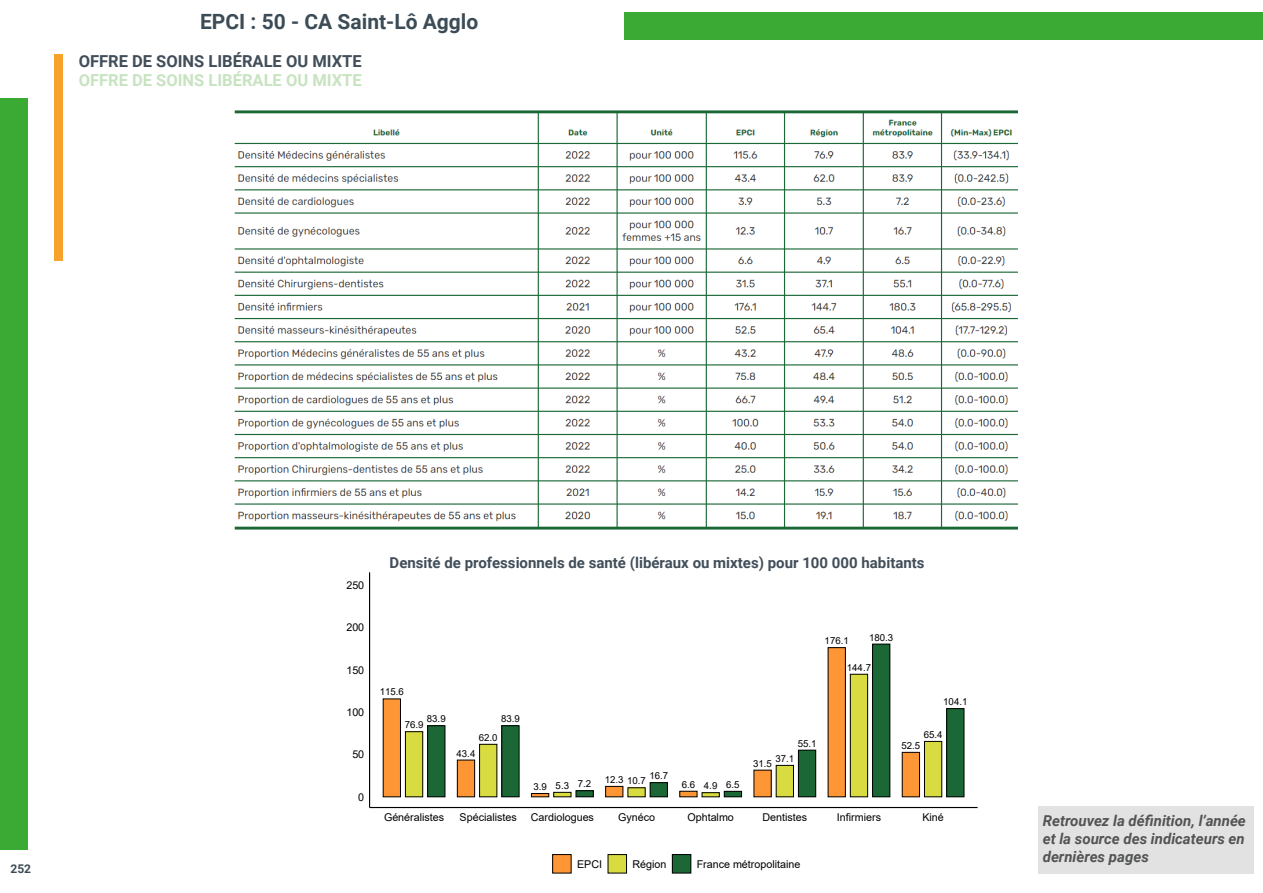
<style>
.page{position:relative;width:1263px;height:893px;background:#fff}
.page>*{position:absolute;margin:0;border:0;box-sizing:border-box;transform-origin:0 0}
.t1{font:700 21px "Roboto";color:#3c4c56}
.t2{font:700 16.5px "Roboto";color:#414e59}
.t3{font:700 16.5px "Roboto";color:#c7e3c1}
.t4{font:italic 700 15px/18px "Roboto";color:#515250;text-align:justify}
.t5{font:700 15px "Roboto";color:#414e59}
.t6{font:700 12px "Roboto";color:#3c4c56}
.t7{font:10.8px "Arial";color:#000}
.t8{font:9.6px "Arial";color:#000}
</style>
<div class="page">
<div style="left:624px;top:13px;width:639px;height:27px;background:#3aaa35"></div>
<div style="left:1px;top:99px;width:27px;height:751px;background:#3aaa35"></div>
<div style="left:54px;top:54px;width:9px;height:206px;background:#f7a22c"></div>
<img style="left:234px;top:110px;width:784px;height:420px">
<div style="left:383px;top:699px;width:17px;height:98px;background:#ff9635"></div>
<div style="left:457px;top:760px;width:18px;height:37px;background:#ff9635"></div>
<div style="left:457px;top:760px;width:18px;height:37px;border:1px solid #000"></div>
<div style="left:531px;top:793px;width:18px;height:4px;border:1px solid #000"></div>
<div style="left:606px;top:786px;width:17px;height:11px;background:#ff9635"></div>
<div style="left:606px;top:786px;width:17px;height:11px;border:1px solid #000"></div>
<div style="left:680px;top:791px;width:17px;height:6px;background:#ff9635"></div>
<div style="left:754px;top:770px;width:17px;height:27px;background:#ff9635"></div>
<div style="left:828px;top:648px;width:17px;height:149px;background:#ff9635"></div>
<div style="left:902px;top:752px;width:17px;height:45px;background:#ff9635"></div>
<div style="left:405px;top:732px;width:18px;height:65px;background:#d8dc40"></div>
<div style="left:405px;top:732px;width:18px;height:65px;border:1px solid #000"></div>
<div style="left:480px;top:744px;width:17px;height:53px;background:#d8dc40"></div>
<div style="left:554px;top:792px;width:17px;height:5px;background:#d8dc40"></div>
<div style="left:554px;top:792px;width:17px;height:5px;border:1px solid #000"></div>
<div style="left:628px;top:788px;width:17px;height:9px;background:#d8dc40"></div>
<div style="left:776px;top:765px;width:17px;height:32px;background:#d8dc40"></div>
<div style="left:850px;top:674px;width:18px;height:123px;background:#d8dc40"></div>
<div style="left:850px;top:674px;width:18px;height:123px;border:1px solid #000"></div>
<div style="left:924px;top:741px;width:18px;height:56px;background:#d8dc40"></div>
<div style="left:924px;top:741px;width:18px;height:56px;border:1px solid #000"></div>
<div style="left:428px;top:726px;width:17px;height:71px;background:#1b6836"></div>
<div style="left:428px;top:726px;width:17px;height:71px;border:1px solid #000"></div>
<div style="left:502px;top:726px;width:17px;height:71px;background:#1b6836"></div>
<div style="left:576px;top:791px;width:17px;height:6px;background:#1b6836"></div>
<div style="left:576px;top:791px;width:17px;height:6px;border:1px solid #000"></div>
<div style="left:650px;top:783px;width:17px;height:14px;background:#1b6836"></div>
<div style="left:650px;top:783px;width:17px;height:14px;border:1px solid #000"></div>
<div style="left:724px;top:791px;width:17px;height:6px;background:#1b6836"></div>
<div style="left:724px;top:791px;width:17px;height:6px;border:1px solid #000"></div>
<div style="left:798px;top:750px;width:18px;height:47px;background:#1b6836"></div>
<div style="left:798px;top:750px;width:18px;height:47px;border:1px solid #000"></div>
<div style="left:872px;top:644px;width:18px;height:153px;background:#1b6836"></div>
<div style="left:872px;top:644px;width:18px;height:153px;border:1px solid #000"></div>
<div style="left:947px;top:709px;width:17px;height:88px;background:#1b6836"></div>
<div style="left:947px;top:709px;width:17px;height:88px;border:1px solid #000"></div>
<hr style="left:369px;top:572px;width:1px;height:235px;background:#000">
<hr style="left:370px;top:807px;width:607px;height:1px;background:#000">
<div style="left:553px;top:854px;width:18px;height:19px;background:#ff9635"></div>
<div style="left:608px;top:854px;width:18px;height:19px;background:#d8dc40"></div>
<div style="left:672px;top:854px;width:19px;height:19px;background:#1b6836"></div>
<div style="left:672px;top:854px;width:19px;height:19px;border:1px solid #000"></div>
<div style="left:1038px;top:806px;width:216px;height:68px;background:#e2e2e2"></div>
<p class="t1" style="left:200px;top:7px;width:280px">EPCI : 50 - CA Saint-Lô Agglo</p>
<p class="t2" style="left:79px;top:49px;width:285px">OFFRE DE SOINS LIBÉRALE OU MIXTE</p>
<p class="t3" style="left:79px;top:68px;width:285px">OFFRE DE SOINS LIBÉRALE OU MIXTE</p>
<p class="t6" style="left:11px;top:860px;width:22px">252</p>
<p class="t7" style="left:346px;top:578px;width:19px">250</p>
<p class="t7" style="left:346px;top:620px;width:19px">200</p>
<p class="t7" style="left:346px;top:662px;width:19px">150</p>
<p class="t7" style="left:346px;top:705px;width:19px">100</p>
<p class="t7" style="left:352px;top:747px;width:13px">50</p>
<p class="t7" style="left:358px;top:789px;width:7px">0</p>
<p class="t5" style="left:390px;top:552px;width:536px">Densité de professionnels de santé (libéraux ou mixtes) pour 100 000 habitants</p>
<p class="t8" style="left:825px;top:634px;width:26px">176.1</p>
<p class="t8" style="left:869px;top:631px;width:26px">180.3</p>
<p class="t8" style="left:380px;top:685px;width:26px">115.6</p>
<p class="t8" style="left:427px;top:712px;width:20px">83.9</p>
<p class="t8" style="left:501px;top:712px;width:20px">83.9</p>
<p class="t8" style="left:405px;top:718px;width:20px">76.9</p>
<p class="t8" style="left:479px;top:731px;width:20px">62.0</p>
<p class="t8" style="left:457px;top:747px;width:20px">43.4</p>
<p class="t8" style="left:533px;top:780px;width:15px">3.9</p>
<p class="t8" style="left:556px;top:779px;width:15px">5.3</p>
<p class="t8" style="left:578px;top:777px;width:15px">7.2</p>
<p class="t8" style="left:649px;top:769px;width:20px">16.7</p>
<p class="t8" style="left:605px;top:773px;width:20px">12.3</p>
<p class="t8" style="left:627px;top:774px;width:20px">10.7</p>
<p class="t8" style="left:682px;top:778px;width:15px">6.6</p>
<p class="t8" style="left:704px;top:779px;width:15px">4.9</p>
<p class="t8" style="left:726px;top:778px;width:15px">6.5</p>
<p class="t8" style="left:798px;top:737px;width:20px">55.1</p>
<p class="t8" style="left:775px;top:752px;width:20px">37.1</p>
<p class="t8" style="left:753px;top:757px;width:20px">31.5</p>
<p class="t8" style="left:847px;top:661px;width:26px">144.7</p>
<p class="t8" style="left:943px;top:695px;width:26px">104.1</p>
<p class="t8" style="left:924px;top:728px;width:20px">65.4</p>
<p class="t8" style="left:901px;top:739px;width:20px">52.5</p>
<p class="t7" style="left:384px;top:809px;width:62px">Généralistes</p>
<p class="t7" style="left:460px;top:809px;width:59px">Spécialistes</p>
<p class="t7" style="left:531px;top:809px;width:65px">Cardiologues</p>
<p class="t7" style="left:618px;top:809px;width:38px">Gynéco</p>
<p class="t7" style="left:687px;top:809px;width:48px">Ophtalmo</p>
<p class="t7" style="left:762px;top:809px;width:46px">Dentistes</p>
<p class="t7" style="left:837px;top:809px;width:46px">Infirmiers</p>
<p class="t7" style="left:922px;top:809px;width:23px">Kiné</p>
<p class="t7" style="left:577px;top:856px;width:27px">EPCI</p>
<p class="t7" style="left:632px;top:856px;width:36px">Région</p>
<p class="t7" style="left:697px;top:856px;width:105px">France métropolitaine</p>
<p class="t4" style="left:1043px;top:811px;width:205px">Retrouvez la définition, l’année et la source des indicateurs en dernières pages</p>
</div>
